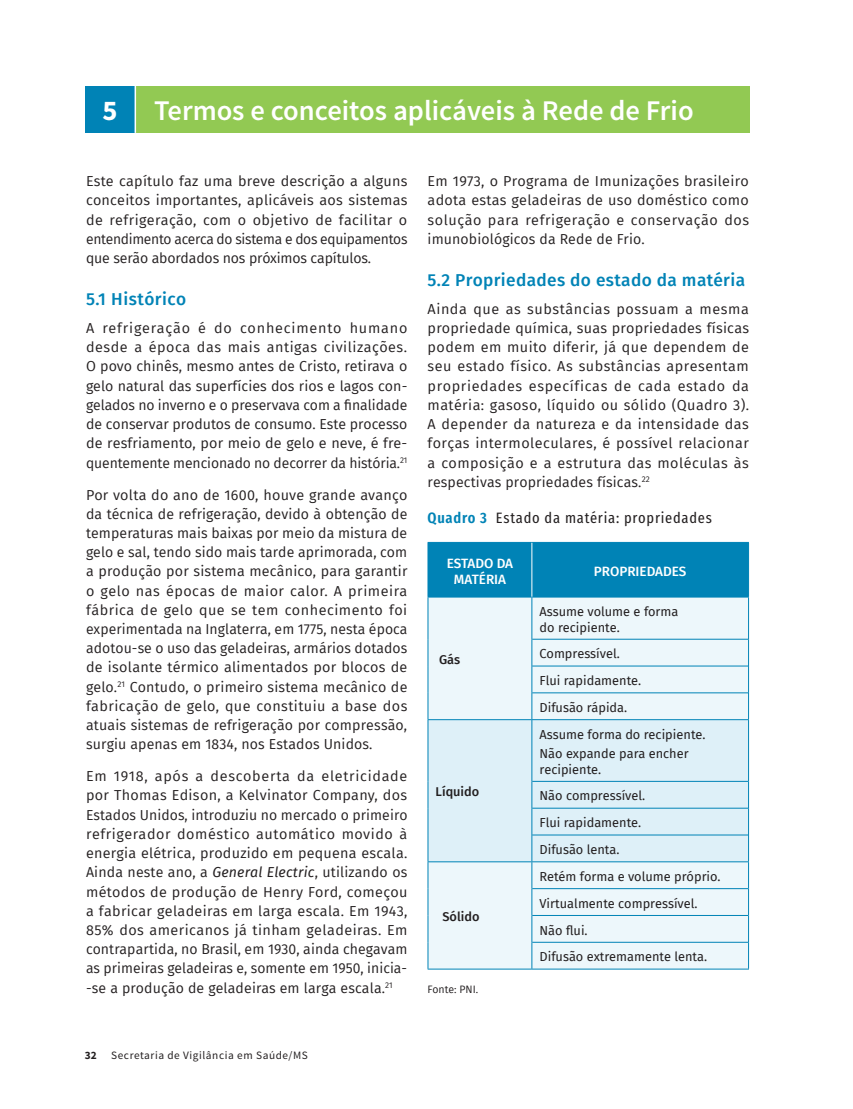
<style>
.page{position:relative;width:853px;height:1109px;background:#fff}
.page>*{position:absolute;margin:0;border:0;box-sizing:border-box;transform-origin:0 0}
.t1{font:600 28.5px "Source Sans Pro";letter-spacing:-.01em;color:#fff}
.t2{font:700 28.5px "Source Sans Pro";color:#fff}
.t3{font:500 17.25px "Fira Sans";letter-spacing:.02em;color:#0083b6}
.t4{font:15px "Fira Sans Condensed";letter-spacing:.05em;color:#231f20}
.t5{font:14.1px/19.2px "Fira Sans";letter-spacing:.01em;color:#231f20;text-align:justify}
.t6{font:500 13.5px/16.5px "Fira Sans";color:#fff;text-align:center}
.t7{font:12.75px/26.8px "Fira Sans";color:#231f20}
.t8{font:500 12.75px "Fira Sans";color:#231f20}
.t9{font:11.25px "Source Sans Pro";letter-spacing:.05em;color:#231f20}
.t10{font:700 11.25px "Source Sans Pro";color:#231f20}
.t11{font:10.5px "Fira Sans";color:#231f20}
.s1{font-style:italic}
.s2{font-weight:600;color:#0083b6}
</style>
<div class="page">
<div style="left:428px;top:543px;width:319px;height:53px;background:#0083b6"></div>
<div style="left:428px;top:597px;width:319px;height:371px;background:#edf7fb"></div>
<div style="left:428px;top:720px;width:319px;height:141px;background:#def0f8"></div>
<hr style="left:427px;top:968px;width:104px;height:1px;background:#0083b6">
<hr style="left:427px;top:542px;width:104px;height:1px;background:#0083b6">
<hr style="left:427px;top:542px;width:1px;height:54px;background:#0083b6">
<hr style="left:531px;top:542px;width:217px;height:1px;background:#0083b6">
<hr style="left:747px;top:542px;width:1px;height:54px;background:#0083b6">
<hr style="left:427px;top:596px;width:104px;height:1px;background:#0083b6">
<hr style="left:427px;top:597px;width:1px;height:42px;background:#0083b6">
<hr style="left:531px;top:596px;width:217px;height:1px;background:#0083b6">
<hr style="left:531px;top:597px;width:1px;height:42px;background:#0083b6">
<hr style="left:747px;top:597px;width:1px;height:42px;background:#0083b6">
<svg style="left:427px;top:639px;width:1px;height:80px"></svg>
<svg style="left:531px;top:639px;width:1px;height:80px"></svg>
<svg style="left:747px;top:639px;width:1px;height:80px"></svg>
<hr style="left:427px;top:719px;width:104px;height:1px;background:#0083b6">
<hr style="left:427px;top:720px;width:1px;height:61px;background:#0083b6">
<hr style="left:531px;top:719px;width:217px;height:1px;background:#0083b6">
<hr style="left:531px;top:720px;width:1px;height:61px;background:#0083b6">
<hr style="left:747px;top:720px;width:1px;height:61px;background:#0083b6">
<hr style="left:427px;top:861px;width:104px;height:1px;background:#0083b6">
<hr style="left:531px;top:861px;width:217px;height:1px;background:#0083b6">
<svg style="left:427px;top:781px;width:1px;height:187px"></svg>
<svg style="left:531px;top:781px;width:1px;height:187px"></svg>
<svg style="left:747px;top:781px;width:1px;height:187px"></svg>
<hr style="left:531px;top:968px;width:217px;height:1px;background:#0083b6">
<hr style="left:531px;top:542px;width:1px;height:54px;background:#fff">
<hr style="left:532px;top:639px;width:215px;height:1px;background:#0083b6">
<hr style="left:532px;top:665px;width:215px;height:1px;background:#0083b6">
<hr style="left:532px;top:692px;width:215px;height:1px;background:#0083b6">
<hr style="left:532px;top:781px;width:215px;height:1px;background:#0083b6">
<hr style="left:532px;top:807px;width:215px;height:1px;background:#0083b6">
<hr style="left:532px;top:834px;width:215px;height:1px;background:#0083b6">
<hr style="left:532px;top:888px;width:215px;height:1px;background:#0083b6">
<hr style="left:532px;top:915px;width:215px;height:1px;background:#0083b6">
<hr style="left:532px;top:941px;width:215px;height:1px;background:#0083b6">
<div style="left:85px;top:86px;width:50px;height:47px;background:#0083b6"></div>
<div style="left:135px;top:86px;width:614px;height:47px;background:#92c953"></div>
<hr style="left:134px;top:86px;width:2px;height:47px;background:#fff">
<h1 class="t2" style="left:103px;top:92px;width:17px">5</h1>
<h1 class="t1" style="left:154px;top:93px;width:541px">Termos e conceitos aplicáveis à Rede de Frio</h1>
<p class="t5" style="left:86px;top:171px;width:323px">Este capítulo faz uma breve descrição a alguns conceitos importantes, aplicáveis aos sistemas de refrigeração, com o objetivo de facilitar o entendimento acerca do sistema e dos equipamentos que serão abordados nos próximos capítulos.</p>
<p class="t3" style="left:86px;top:285px;width:102px">5.1 Histórico</p>
<p class="t5" style="left:86px;top:318px;width:323px">A refrigeração é do conhecimento humano desde a época das mais antigas civilizações.<br>O povo chinês, mesmo antes de Cristo, retirava o gelo natural das superfícies dos rios e lagos con&shy;gelados no inverno e o preservava com a finalidade de conservar produtos de consumo. Este processo de resfriamento, por meio de gelo e neve, é fre&shy;quentemente mencionado no decorrer da história.<sup>21</sup></p>
<p class="t5" style="left:86px;top:484px;width:323px">Por volta do ano de 1600, houve grande avanço da técnica de refrigeração, devido à obtenção de temperaturas mais baixas por meio da mistura de gelo e sal, tendo sido mais tarde aprimorada, com a produção por sistema mecânico, para garantir o gelo nas épocas de maior calor. A primeira fábrica de gelo que se tem conhecimento foi experimentada na Inglaterra, em 1775, nesta época adotou-se o uso das geladeiras, armários dotados de isolante térmico alimentados por blocos de gelo.<sup>21</sup> Contudo, o primeiro sistema mecânico de fabricação de gelo, que constituiu a base dos atuais sistemas de refrigeração por compressão, surgiu apenas em 1834, nos Estados Unidos.</p>
<p class="t5" style="left:86px;top:766px;width:323px">Em 1918, após a descoberta da eletricidade por Thomas Edison, a Kelvinator Company, dos Estados Unidos, introduziu no mercado o primeiro refrigerador doméstico automático movido à energia elétrica, produzido em pequena escala.<br>Ainda neste ano, a <span class="s1">General Electric</span>, utilizando os métodos de produção de Henry Ford, começou a fabricar geladeiras em larga escala. Em 1943, 85% dos americanos já tinham geladeiras. Em contrapartida, no Brasil, em 1930, ainda chegavam as primeiras geladeiras e, somente em 1950, inicia--se a produção de geladeiras em larga escala.<sup>21</sup></p>
<p class="t5" style="left:427px;top:171px;width:323px">Em 1973, o Programa de Imunizações brasileiro adota estas geladeiras de uso doméstico como solução para refrigeração e conservação dos imunobiológicos da Rede de Frio.</p>
<p class="t3" style="left:427px;top:266px;width:319px">5.2 Propriedades do estado da matéria</p>
<p class="t5" style="left:427px;top:299px;width:323px">Ainda que as substâncias possuam a mesma propriedade química, suas propriedades físicas podem em muito diferir, já que dependem de seu estado físico. As substâncias apresentam propriedades específicas de cada estado da matéria: gasoso, líquido ou sólido (Quadro 3).<br>A depender da natureza e da intensidade das forças intermoleculares, é possível relacionar a composição e a estrutura das moléculas às respectivas propriedades físicas.<sup>22</sup></p>
<p class="t4" style="left:427px;top:504px;width:285px"><span class="s2">Quadro 3</span> Estado da matéria: propriedades</p>
<p class="t6" style="left:446px;top:554px;width:68px">ESTADO DA<br>MATÉRIA</p>
<p class="t6" style="left:593px;top:562px;width:94px">PROPRIEDADES</p>
<p class="t8" style="left:439px;top:649px;width:23px">Gás</p>
<p class="t8" style="left:435px;top:781px;width:45px">Líquido</p>
<p class="t8" style="left:442px;top:906px;width:39px">Sólido</p>
<p class="t11" style="left:427px;top:980px;width:52px">Fonte: PNI.</p>
<p class="t7" style="left:539px;top:603px;width:140px;line-height:15.3px">Assume volume e forma do recipiente.</p>
<p class="t7" style="left:539px;top:640px;width:103px">Compressível.<br>Flui rapidamente.<br>Difusão rápida.</p>
<p class="t7" style="left:539px;top:724px;width:167px;line-height:19.5px">Assume forma do recipiente.<br>Não expande para encher</p>
<p class="t7" style="left:539px;top:755px;width:107px">recipiente.<br>N ão compressível.<br>Flui rapidamente.<br>Difusão lenta.</p>
<p class="t7" style="left:539px;top:862px;width:182px">Retém forma e volume próprio.<br>Virtualmente compressível.<br>Não flui.<br>Difusão extremamente lenta.</p>
<p class="t10" style="left:85px;top:1047px;width:13px">32</p>
<p class="t9" style="left:111px;top:1048px;width:198px">Secretaria de Vigilância em Saúde/MS</p>
</div>
